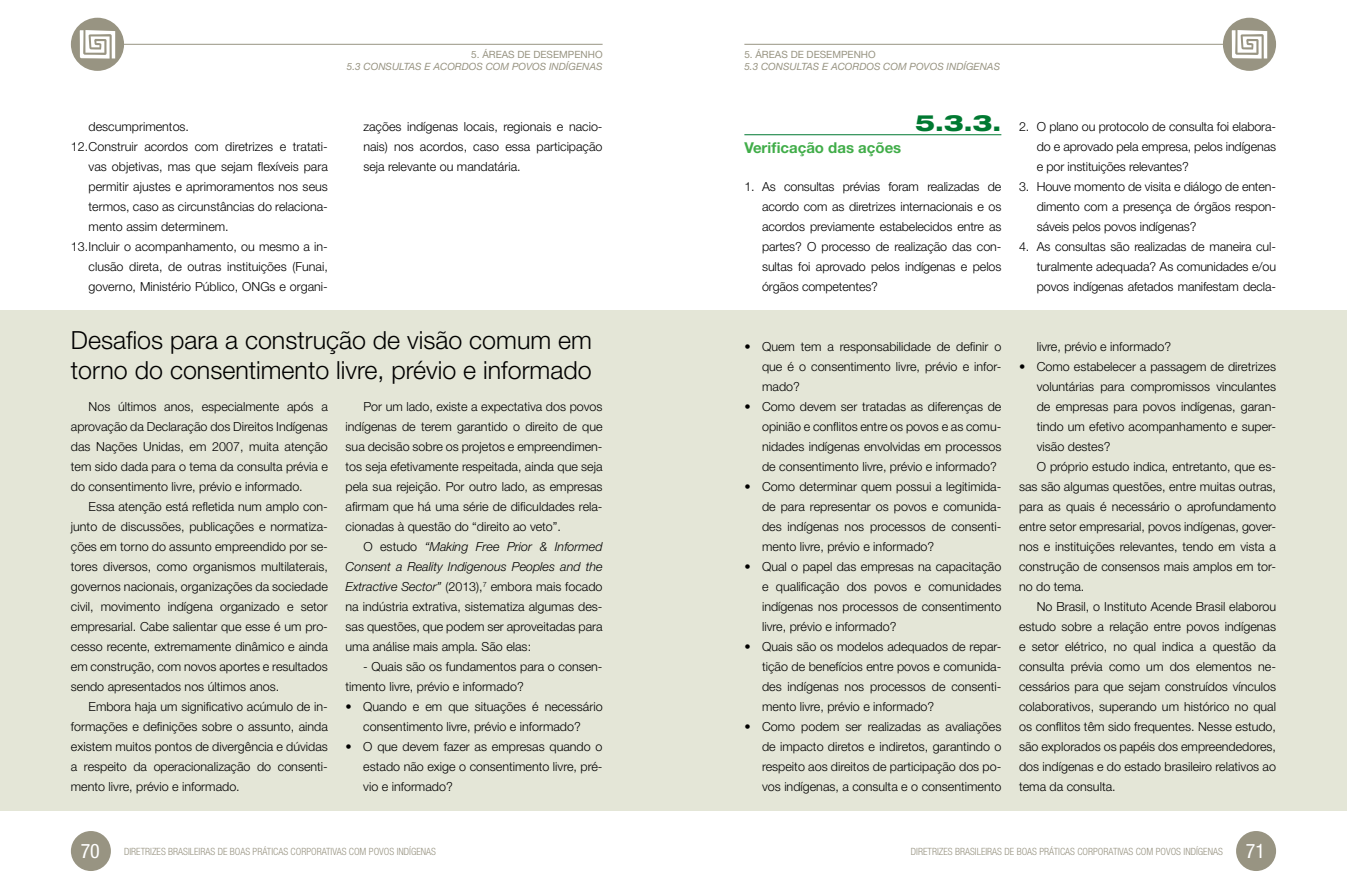
<style>
.page{position:relative;width:1347px;height:886px;background:#fff}
.page>*{position:absolute;margin:0;border:0;box-sizing:border-box;transform-origin:0 0}
.t1{font:300 25px/30px "Helvetica Neue LT Std";color:#000}
.t2{font:800 expanded 22.5px "Helvetica Neue LT Std";color:#007931}
.t3{font:700 15px "Helvetica Neue LT Std";color:#41ad49}
.t4{font:300 12.5px/20px "Helvetica Neue LT Std";color:#000;text-align:justify}
.t5{font:300 condensed 10px "Helvetica Neue LT Std";color:#989482}
.t6{font:italic 10px "Helvetica Neue LT Std";color:#989482}
.t7{font:10px "Helvetica Neue LT Std";color:#989482}
.s1{font-style:italic}
.s2{font-weight:400;font-size:20px;color:#fff}
</style>
<div class="page">
<div style="left:0;top:311px;width:673px;height:500px;background:#e4e6d7"></div>
<div style="left:673px;top:311px;width:673px;height:500px;background:#e4e6d7"></div>
<hr style="left:744px;top:134px;width:257px;height:1px;background:#007931">
<div style="left:1222px;top:18px;width:54px;height:53px;background:#989482;border-radius:50%"></div>
<div style="left:71px;top:18px;width:53px;height:53px;background:#989482;border-radius:50%"></div>
<div style="left:71px;top:831px;width:40px;height:40px;background:#989482;border-radius:50%"></div>
<div style="left:1236px;top:831px;width:40px;height:40px;background:#989482;border-radius:50%"></div>
<hr style="left:744px;top:44px;width:481px;height:1px;background:#989482">
<hr style="left:122px;top:44px;width:480px;height:1px;background:#989482">
<svg style="left:1231px;top:30px;width:36px;height:29px"></svg>
<svg style="left:80px;top:30px;width:35px;height:29px"></svg>
<p class="t7" style="left:471px;top:49px;width:133px">5. ÁREAS DE DESEMPENHO</p>
<p class="t6" style="left:347px;top:61px;width:257px">5.3 CONSULTAS E ACORDOS COM POVOS INDÍGENAS</p>
<p class="t4" style="left:89px;top:116px;width:102px">descumprimentos.</p>
<p class="t4" style="left:71px;top:136px;width:258px">12.Construir acordos com diretrizes e tratati-</p>
<p class="t4" style="left:89px;top:156px;width:241px">vas objetivas, mas que sejam flexíveis para</p>
<p class="t4" style="left:89px;top:176px;width:241px">permitir ajustes e aprimoramentos nos seus</p>
<p class="t4" style="left:89px;top:196px;width:241px">termos, caso as circunstâncias do relaciona-</p>
<p class="t4" style="left:89px;top:216px;width:142px">mento assim determinem.</p>
<p class="t4" style="left:71px;top:236px;width:258px">13.Incluir o acompanhamento, ou mesmo a in-</p>
<p class="t4" style="left:89px;top:256px;width:241px">clusão direta, de outras instituições (Funai,</p>
<p class="t4" style="left:89px;top:276px;width:241px">governo, Ministério Público, ONGs e organi-</p>
<p class="t4" style="left:363px;top:116px;width:241px">zações indígenas locais, regionais e nacio&shy;nais) nos acordos, caso essa participação seja relevante ou mandatária.</p>
<h1 class="t1" style="left:71px;top:324px;width:522px">Desafios para a construção de visão comum em torno do consentimento livre, prévio e informado</h1>
<p class="t4" style="left:345px;top:396px;width:258px;text-indent:18px">Por um lado, existe a expectativa dos povos indígenas de terem garantido o direito de que sua decisão sobre os projetos e empreendimen&shy;tos seja efetivamente respeitada, ainda que seja pela sua rejeição. Por outro lado, as empresas afirmam que há uma série de dificuldades rela&shy;cionadas à questão do “direito ao veto”.</p>
<p class="t4" style="left:345px;top:536px;width:258px;text-indent:18px">O estudo <span class="s1">“Making Free Prior &amp; Informed Consent a Reality Indigenous Peoples and the Extractive Sector”</span> (2013),<sup>7</sup> embora mais focado na indústria extrativa, sistematiza algumas des&shy;sas questões, que podem ser aproveitadas para uma análise mais ampla. São elas:</p>
<p class="t4" style="left:345px;top:656px;width:258px;text-indent:18px">- Quais são os fundamentos para o consen&shy;timento livre, prévio e informado?</p>
<p class="t4" style="left:345px;top:696px;width:258px;text-align:center">• Quando e em que situações é necessário consentimento livre, prévio e informado?</p>
<p class="t4" style="left:363px;top:736px;width:241px;text-indent:-18px">• O que devem fazer as empresas quando o estado não exige o consentimento livre, pré&shy;vio e informado?</p>
<p class="t4" style="left:71px;top:396px;width:258px;text-indent:18px">Nos últimos anos, especialmente após a aprovação da Declaração dos Direitos Indígenas das Nações Unidas, em 2007, muita atenção tem sido dada para o tema da consulta prévia e do consentimento livre, prévio e informado.</p>
<p class="t4" style="left:71px;top:496px;width:258px;text-indent:18px">Essa atenção está refletida num amplo con&shy;junto de discussões, publicações e normatiza&shy;ções em torno do assunto empreendido por se&shy;tores diversos, como organismos multilaterais, governos nacionais, organizações da sociedade civil, movimento indígena organizado e setor empresarial. Cabe salientar que esse é um pro&shy;cesso recente, extremamente dinâmico e ainda em construção, com novos aportes e resultados sendo apresentados nos últimos anos.</p>
<p class="t4" style="left:71px;top:696px;width:258px;text-indent:18px">Embora haja um significativo acúmulo de in&shy;formações e definições sobre o assunto, ainda existem muitos pontos de divergência e dúvidas a respeito da operacionalização do consenti&shy;mento livre, prévio e informado.</p>
<p class="t7" style="left:744px;top:49px;width:133px">5. ÁREAS DE DESEMPENHO</p>
<p class="t6" style="left:744px;top:61px;width:257px">5.3 CONSULTAS E ACORDOS COM POVOS INDÍGENAS</p>
<h2 class="t2" style="left:915px;top:108px;width:88px">5.3.3.</h2>
<p class="t3" style="left:744px;top:139px;width:158px">Verificação das ações</p>
<p class="t4" style="left:762px;top:176px;width:241px;text-indent:-18px">1. As consultas prévias foram realizadas de acordo com as diretrizes internacionais e os acordos previamente estabelecidos entre as partes? O processo de realização das con&shy;sultas foi aprovado pelos indígenas e pelos órgãos competentes?</p>
<p class="t4" style="left:1036px;top:116px;width:241px;text-indent:-18px">2. O plano ou protocolo de consulta foi elabora&shy;do e aprovado pela empresa, pelos indígenas e por instituições relevantes?</p>
<p class="t4" style="left:1036px;top:176px;width:241px;text-indent:-18px">3. Houve momento de visita e diálogo de enten&shy;dimento com a presença de órgãos respon&shy;sáveis pelos povos indígenas?</p>
<p class="t4" style="left:1036px;top:236px;width:241px;text-indent:-18px">4. As consultas são realizadas de maneira cul&shy;turalmente adequada? As comunidades e/ou povos indígenas afetados manifestam decla-</p>
<p class="t4" style="left:762px;top:336px;width:241px;text-indent:-18px">• Quem tem a responsabilidade de definir o que é o consentimento livre, prévio e infor&shy;mado?</p>
<p class="t4" style="left:762px;top:396px;width:241px;text-indent:-18px">• Como devem ser tratadas as diferenças de opinião e conflitos entre os povos e as comu&shy;nidades indígenas envolvidas em processos de consentimento livre, prévio e informado?</p>
<p class="t4" style="left:762px;top:476px;width:241px;text-indent:-18px">• Como determinar quem possui a legitimida&shy;de para representar os povos e comunida&shy;des indígenas nos processos de consenti&shy;mento livre, prévio e informado?</p>
<p class="t4" style="left:762px;top:556px;width:241px;text-indent:-18px">• Qual o papel das empresas na capacitação e qualificação dos povos e comunidades indígenas nos processos de consentimento livre, prévio e informado?</p>
<p class="t4" style="left:762px;top:636px;width:241px;text-indent:-18px">• Quais são os modelos adequados de repar&shy;tição de benefícios entre povos e comunida&shy;des indígenas nos processos de consenti&shy;mento livre, prévio e informado?</p>
<p class="t4" style="left:762px;top:716px;width:241px;text-indent:-18px">• Como podem ser realizadas as avaliações de impacto diretos e indiretos, garantindo o respeito aos direitos de participação dos po&shy;vos indígenas, a consulta e o consentimento</p>
<p class="t4" style="left:1036px;top:336px;width:136px">livre, prévio e informado?</p>
<p class="t4" style="left:1019px;top:356px;width:258px">• Como estabelecer a passagem de diretrizes</p>
<p class="t4" style="left:1036px;top:376px;width:241px">voluntárias para compromissos vinculantes</p>
<p class="t4" style="left:1036px;top:396px;width:241px">de empresas para povos indígenas, garan-</p>
<p class="t4" style="left:1036px;top:416px;width:241px">tindo um efetivo acompanhamento e super-</p>
<p class="t4" style="left:1036px;top:436px;width:75px">visão destes?</p>
<p class="t4" style="left:1036px;top:456px;width:241px">O próprio estudo indica, entretanto, que es-</p>
<p class="t4" style="left:1019px;top:476px;width:258px">sas são algumas questões, entre muitas outras,</p>
<p class="t4" style="left:1019px;top:496px;width:258px">para as quais é necessário o aprofundamento</p>
<p class="t4" style="left:1019px;top:516px;width:258px">entre setor empresarial, povos indígenas, gover-</p>
<p class="t4" style="left:1019px;top:536px;width:258px">nos e instituições relevantes, tendo em vista a</p>
<p class="t4" style="left:1019px;top:556px;width:258px">construção de consensos mais amplos em tor-</p>
<p class="t4" style="left:1019px;top:576px;width:67px">no do tema.</p>
<p class="t4" style="left:1036px;top:596px;width:241px">No Brasil, o Instituto Acende Brasil elaborou</p>
<p class="t4" style="left:1019px;top:616px;width:258px">estudo sobre a relação entre povos indígenas</p>
<p class="t4" style="left:1019px;top:636px;width:258px">e setor elétrico, no qual indica a questão da</p>
<p class="t4" style="left:1019px;top:656px;width:258px">consulta prévia como um dos elementos ne-</p>
<p class="t4" style="left:1019px;top:676px;width:258px">cessários para que sejam construídos vínculos</p>
<p class="t4" style="left:1019px;top:696px;width:258px">colaborativos, superando um histórico no qual</p>
<p class="t4" style="left:1019px;top:716px;width:258px">os conflitos têm sido frequentes. Nesse estudo,</p>
<p class="t4" style="left:1019px;top:736px;width:258px">são explorados os papéis dos empreendedores,</p>
<p class="t4" style="left:1019px;top:756px;width:258px">dos indígenas e do estado brasileiro relativos ao</p>
<p class="t4" style="left:1019px;top:776px;width:98px">tema da consulta.</p>
<p class="t5" style="left:81px;top:845px;width:357px"><span class="s2">70</span> DIRETRIZES BRASILEIRAS DE BOAS PRÁTICAS CORPORATIVAS COM POVOS INDÍGENAS</p>
<p class="t5" style="left:911px;top:845px;width:356px">DIRETRIZES BRASILEIRAS DE BOAS PRÁTICAS CORPORATIVAS COM POVOS INDÍGENAS <span class="s2">71</span></p>
</div>
